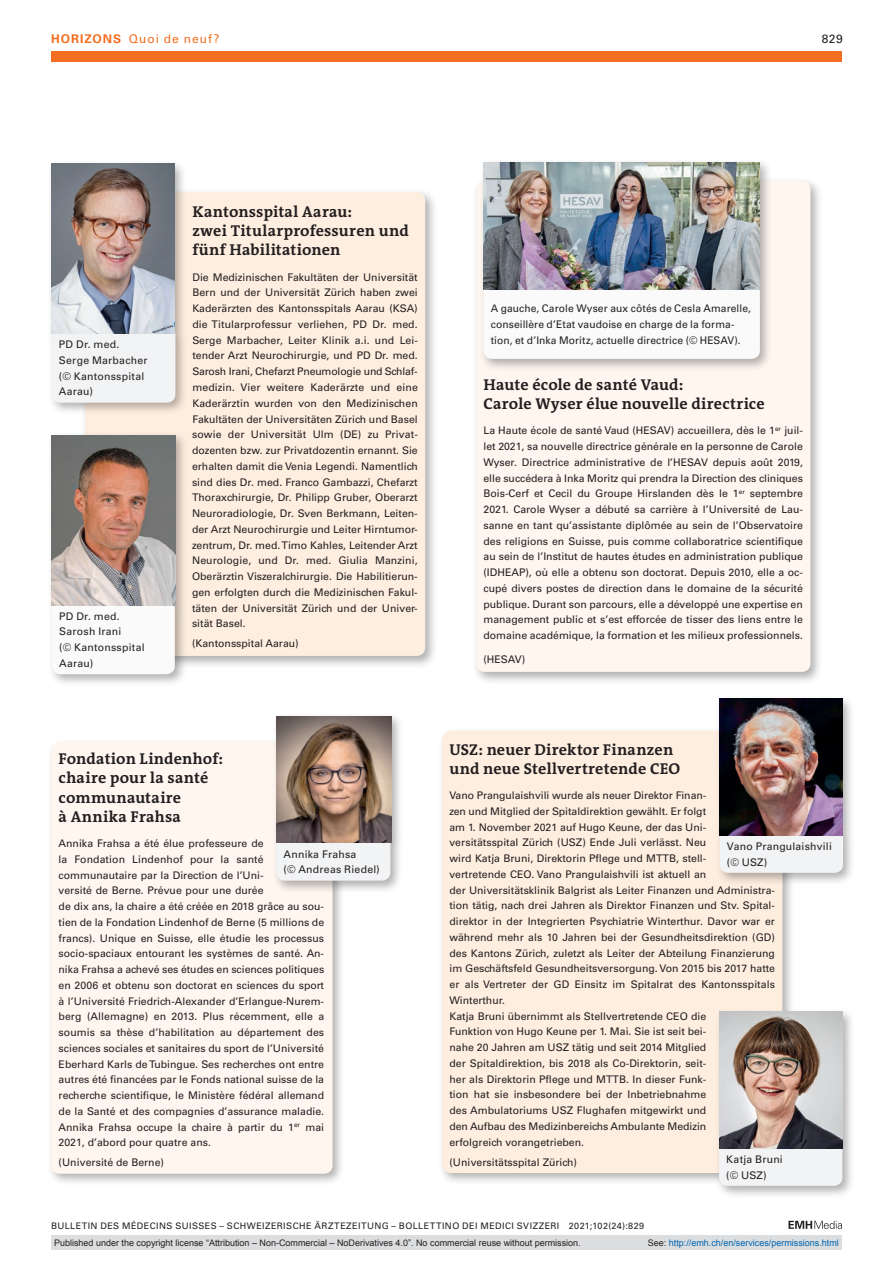
<style>
.page{position:relative;width:893px;height:1263px;background:#fff}
.page>*{position:absolute;margin:0;border:0;box-sizing:border-box;transform-origin:0 0}
.section-h1{font:700 15.75px/19.2px "The Antiqua B W7";letter-spacing:.015em;color:#231f20}
.ressort{font:12px "Univers LT Std";letter-spacing:.085em;color:#f36e21}
.ressort-2{font:12px "Univers LT Std";color:#231f20}
.section-pn{font:10.5px/15.8px "Univers LT Std";color:#231f20;text-align:justify}
.fig-caption{font:10.5px/15.8px "Univers LT Std";letter-spacing:.015em;color:#231f20}
.t1{font:9px "Arial";color:#231f20}
.fusszeile{font:9px "Univers LT Std";letter-spacing:.05em;color:#231f20}
.t2{font:9px "Arial";color:#0066b3}
.s1{font-weight:700}
.s2{color:#231f20}
</style>
<div class="page">
<svg style="left:788px;top:1221px;width:54px;height:8px"></svg>
<div style="left:51px;top:51px;width:791px;height:11px;background:#f36e21"></div>
<div style="left:438px;top:726px;width:357px;height:459px;background:#231f20;opacity:.35"></div>
<div style="left:442px;top:731px;width:340px;height:442px;background:#feeee0;border-radius:9px"></div>
<div style="left:81px;top:188px;width:357px;height:481px;background:#231f20;opacity:.35"></div>
<div style="left:85px;top:192px;width:340px;height:464px;background:#feeee0;border-radius:9px"></div>
<div style="left:47px;top:160px;width:141px;height:255px;background:#231f20;opacity:.35"></div>
<div style="left:51px;top:164px;width:124px;height:239px;background:#f2f3f4"></div>
<img style="left:51px;top:164px;width:123px;height:170px">
<div style="left:472px;top:177px;width:351px;height:507px;background:#231f20;opacity:.35"></div>
<div style="left:476px;top:181px;width:334px;height:491px;background:#fef6ef;border-radius:9px"></div>
<div style="left:715px;top:695px;width:141px;height:190px;background:#231f20;opacity:.35"></div>
<svg style="left:719px;top:699px;width:124px;height:174px"></svg>
<img style="left:719px;top:699px;width:123px;height:136px">
<div style="left:479px;top:158px;width:293px;height:214px;background:#231f20;opacity:.35"></div>
<div style="left:483px;top:290px;width:277px;height:69px;background:#fafafa"></div>
<img style="left:483px;top:162px;width:277px;height:128px">
<div style="left:47px;top:738px;width:298px;height:448px;background:#231f20;opacity:.35"></div>
<div style="left:51px;top:742px;width:282px;height:432px;background:#fef6ef;border-radius:9px"></div>
<div style="left:272px;top:712px;width:132px;height:181px;background:#231f20;opacity:.35"></div>
<div style="left:276px;top:843px;width:115px;height:38px;background:#f2f3f4"></div>
<img style="left:276px;top:717px;width:115px;height:126px">
<div style="left:47px;top:431px;width:141px;height:256px;background:#231f20;opacity:.35"></div>
<div style="left:52px;top:605px;width:123px;height:69px;background:#fafafa"></div>
<img style="left:51px;top:435px;width:124px;height:170px">
<div style="left:715px;top:1008px;width:140px;height:190px;background:#231f20;opacity:.35"></div>
<div style="left:719px;top:1148px;width:123px;height:38px;background:#f2f3f4"></div>
<img style="left:719px;top:1012px;width:123px;height:136px">
<div style="left:51px;top:1235px;width:791px;height:15px;background:#dcdddf"></div>
<p class="ressort" style="left:51px;top:31px;width:170px"><span class="s1">HORIZONS</span> Quoi de neuf?</p>
<p class="ressort-2" style="left:822px;top:31px;width:23px">829</p>
<p class="fig-caption" style="left:59px;top:337px;width:90px">PD Dr. med.<br>Serge Marbacher (© Kantonsspital<br>Aarau)</p>
<p class="fig-caption" style="left:59px;top:608px;width:87px">PD Dr. med.<br>Sarosh Irani<br>(© Kantonsspital<br>Aarau)</p>
<p class="section-h1" style="left:192px;top:202px;width:218px">Kantonsspital Aarau:<br>zwei Titularprofessuren und fünf Habilitationen</p>
<p class="section-pn" style="left:192px;top:269px;width:227px">Die Medizinischen Fakultäten der Universität Bern und der Universität Zürich haben zwei Kaderärzten des Kantonsspitals Aarau (KSA) die Titularprofessur verliehen, PD Dr. med.<br>Serge Marbacher, Leiter Klinik a.i. und Lei&shy;tender Arzt Neurochirurgie, und PD Dr. med.<br>Sarosh Irani, Chefarzt Pneumologie und Schlaf&shy;medizin. Vier weitere Kaderärzte und eine Kaderärztin wurden von den Medizinischen Fakultäten der Universitäten Zürich und Basel sowie der Universität Ulm (DE) zu Privat&shy;dozenten bzw. zur Privatdozentin ernannt. Sie erhalten damit die Venia Legendi. Namentlich sind dies Dr. med. Franco Gambazzi, Chefarzt Thoraxchirurgie, Dr. Philipp Gruber, Oberarzt Neuroradiologie, Dr. Sven Berkmann, Leiten&shy;der Arzt Neurochirurgie und Leiter Hirntumor&shy;zentrum, Dr. med. Timo Kahles, Leitender Arzt Neurologie, und Dr. med. Giulia Manzini, Oberärztin Viszeralchirurgie. Die Habilitierun&shy;gen erfolgten durch die Medizinischen Fakul&shy;täten der Universität Zürich und der Univer&shy;sität Basel.</p>
<p class="section-pn" style="left:192px;top:636px;width:108px">(Kantonsspital Aarau)</p>
<p class="section-h1" style="left:59px;top:749px;width:166px">Fondation Lindenhof: chaire pour la santé communautaire<br>à Annika Frahsa</p>
<p class="section-pn" style="left:59px;top:836px;width:267px;text-align:left">Annika Frahsa a été élue professeure de<br>la Fondation Lindenhof pour la santé communautaire par la Direction de l’Uni-<br>versité de Berne. Prévue pour une durée<br>de dix ans, la chaire a été créée en 2018 grâce au sou&shy;tien de la Fondation Lindenhof de Berne (5 millions de francs). Unique en Suisse, elle étudie les processus socio-spaciaux entourant les systèmes de santé. An&shy;nika Frahsa a achevé ses études en sciences politiques en 2006 et obtenu son doctorat en sciences du sport à l’Université Friedrich-Alexander d’Erlangue-Nurem&shy;berg (Allemagne) en 2013. Plus récemment, elle a soumis sa thèse d’habilitation au département des sciences sociales et sanitaires du sport de l’Université Eberhard Karls de Tubingue. Ses recherches ont entre autres été financées par le Fonds national suisse de la recherche scientifique, le Ministère fédéral allemand de la Santé et des compagnies d’assurance maladie.<br>Annika Frahsa occupe la chaire à partir du 1<sup>er</sup> mai 2021, d’abord pour quatre ans.</p>
<p class="section-pn" style="left:59px;top:1154px;width:107px">(Université de Berne)</p>
<p class="fig-caption" style="left:284px;top:846px;width:98px">Annika Frahsa<br>(© Andreas Riedel)</p>
<p class="fig-caption" style="left:491px;top:301px;width:262px">A gauche, Carole Wyser aux côtés de Cesla Amarelle, conseillère d’Etat vaudoise en charge de la forma&shy;tion, et d’Inka Moritz, actuelle directrice (© HESAV).</p>
<p class="section-h1" style="left:483px;top:375px;width:283px">Haute école de santé Vaud:<br>Carole Wyser élue nouvelle directrice</p>
<p class="section-pn" style="left:483px;top:423px;width:321px">La Haute école de santé Vaud (HESAV) accueillera, dès le 1<sup>er</sup> juil&shy;let 2021, sa nouvelle directrice générale en la personne de Carole Wyser. Directrice administrative de l’HESAV depuis août 2019, elle succédera à Inka Moritz qui prendra la Direction des cliniques Bois-Cerf et Cecil du Groupe Hirslanden dès le 1<sup>er</sup> septembre 2021. Carole Wyser a débuté sa carrière à l’Université de Lau&shy;sanne en tant qu’assistante diplômée au sein de l’Observatoire des religions en Suisse, puis comme collaboratrice scientifique au sein de l’Institut de hautes études en administration publique (IDHEAP), où elle a obtenu son doctorat. Depuis 2010, elle a oc&shy;cupé divers postes de direction dans le domaine de la sécurité publique. Durant son parcours, elle a développé une expertise en management public et s’est efforcée de tisser des liens entre le domaine académique, la formation et les milieux professionnels.</p>
<p class="section-pn" style="left:483px;top:652px;width:43px">(HESAV)</p>
<p class="section-h1" style="left:449px;top:740px;width:232px">USZ: neuer Direktor Finanzen und neue Stellvertretende CEO</p>
<p class="section-pn" style="left:449px;top:788px;width:327px;text-align:left">Vano Prangulaishvili wurde als neuer Direktor Finan-<br>zen und Mitglied der Spitaldirektion gewählt. Er folgt<br>am 1. November 2021 auf Hugo Keune, der das Uni&shy;versitätsspital Zürich (USZ) Ende Juli verlässt. Neu<br>wird Katja Bruni, Direktorin Pflege und MTTB, stell-<br>vertretende CEO. Vano Prangulaishvili ist aktuell an<br>der Universitätsklinik Balgrist als Leiter Finanzen und Administra&shy;tion tätig, nach drei Jahren als Direktor Finanzen und Stv. Spital&shy;direktor in der Integrierten Psychiatrie Winterthur. Davor war er während mehr als 10 Jahren bei der Gesundheitsdirektion (GD) des Kantons Zürich, zuletzt als Leiter der Abteilung Finanzierung im Geschäftsfeld Gesundheitsversorgung. Von 2015 bis 2017 hatte er als Vertreter der GD Einsitz im Spitalrat des Kantonsspitals Winterthur.</p>
<p class="section-pn" style="left:449px;top:1008px;width:258px">Katja Bruni übernimmt als Stellvertretende CEO die Funktion von Hugo Keune per 1. Mai. Sie ist seit bei&shy;nahe 20 Jahren am USZ tätig und seit 2014 Mitglied der Spitaldirektion, bis 2018 als Co-Direktorin, seit&shy;her als Direktorin Pflege und MTTB. In dieser Funk&shy;tion hat sie insbesondere bei der Inbetriebnahme des Ambulatoriums USZ Flughafen mitgewirkt und den Aufbau des Medizinbereichs Ambulante Medizin erfolgreich vorangetrieben.</p>
<p class="section-pn" style="left:449px;top:1154px;width:129px">(Universitätsspital Zürich)</p>
<p class="fig-caption" style="left:727px;top:838px;width:106px">Vano Prangulaishvili (© USZ)</p>
<p class="fig-caption" style="left:726px;top:1151px;width:58px">Katja Bruni (© USZ)</p>
<p class="fusszeile" style="left:51px;top:1220px;width:595px">BULLETIN DES MÉDECINS SUISSES – SCHWEIZERISCHE ÄRZTEZEITUNG – BOLLETTINO DEI MEDICI SVIZZERI 2021;102(24):829</p>
<p class="t1" style="left:54px;top:1237px;width:528px">Published under the copyright license “Attribution – Non-Commercial – NoDerivatives 4.0”. No commercial reuse without permission.</p>
<p class="t2" style="left:648px;top:1237px;width:193px"><span class="s2">See:</span> http://emh.ch/en/services/permissions.html</p>
</div>
